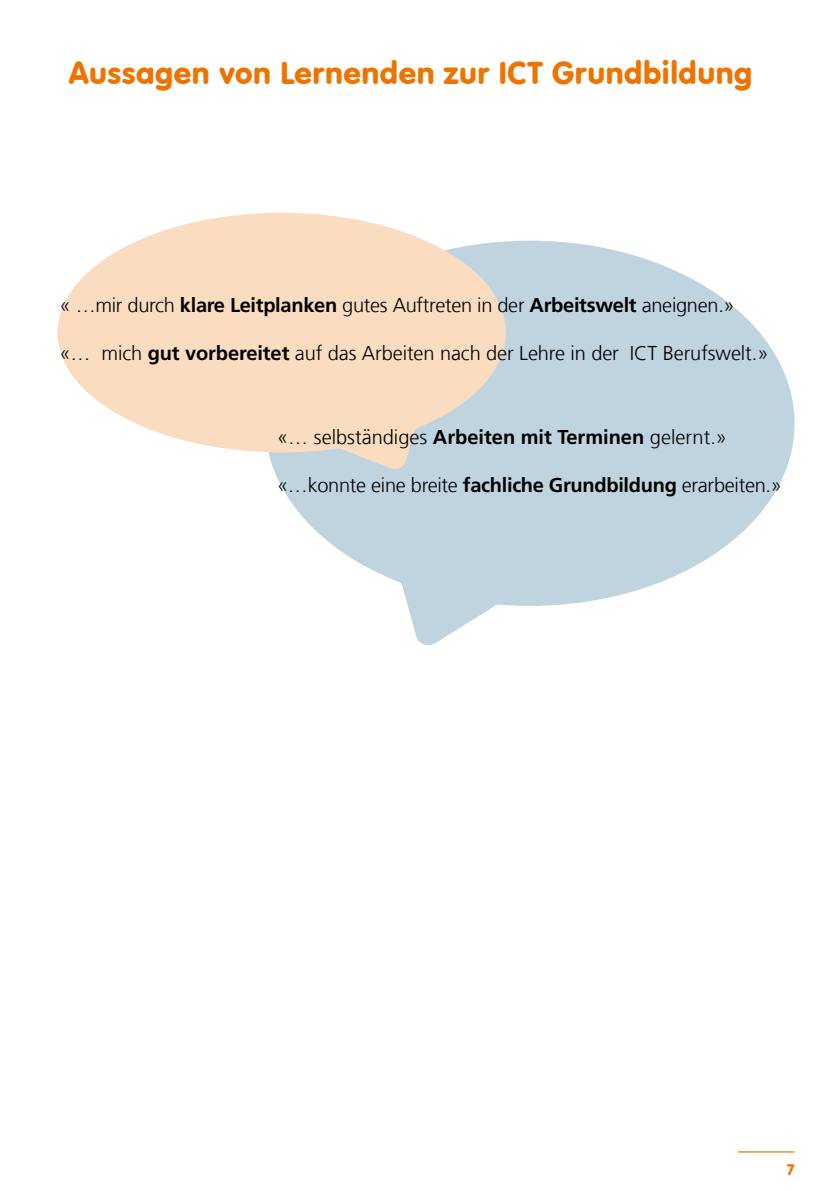
<style>
.page{position:relative;width:840px;height:1191px;background:#fff}
.page>*{position:absolute;margin:0;border:0;box-sizing:border-box;transform-origin:0 0}
.t1{font:33px "VAG Rundschrift D";letter-spacing:.015em;color:#ee7402}
.t2{font:300 20px "Frutiger LT Com";letter-spacing:-.005em;color:#000}
.t3{font:16px "VAG Rundschrift D";color:#ee7402}
.s1{font-weight:700}
</style>
<div class="page">
<hr style="left:737px;top:1151px;width:57px;height:1px;background:#ee7402">
<svg style="left:274px;top:241px;width:520px;height:404px;fill:#c0d4df"></svg>
<svg style="left:57px;top:213px;width:448px;height:257px;fill:#fadcc0"></svg>
<h1 class="t1" style="left:69px;top:54px;width:684px">Aussagen von Lernenden zur ICT Grundbildung</h1>
<p class="t2" style="left:60px;top:293px;width:676px">« …mir durch <span class="s1">klare Leitplanken</span> gutes Auftreten in der <span class="s1">Arbeitswelt</span> aneignen.»</p>
<p class="t2" style="left:60px;top:341px;width:710px">«… mich <span class="s1">gut vorbereitet</span> auf das Arbeiten nach der Lehre in der ICT Berufswelt.»</p>
<p class="t2" style="left:277px;top:425px;width:451px">«… selbständiges <span class="s1">Arbeiten mit Terminen</span> gelernt.»</p>
<p class="t2" style="left:277px;top:473px;width:506px">«…konnte eine breite <span class="s1">fachliche Grundbildung</span> erarbeiten.»</p>
<p class="t3" style="left:786px;top:1160px;width:9px">7</p>
</div>
